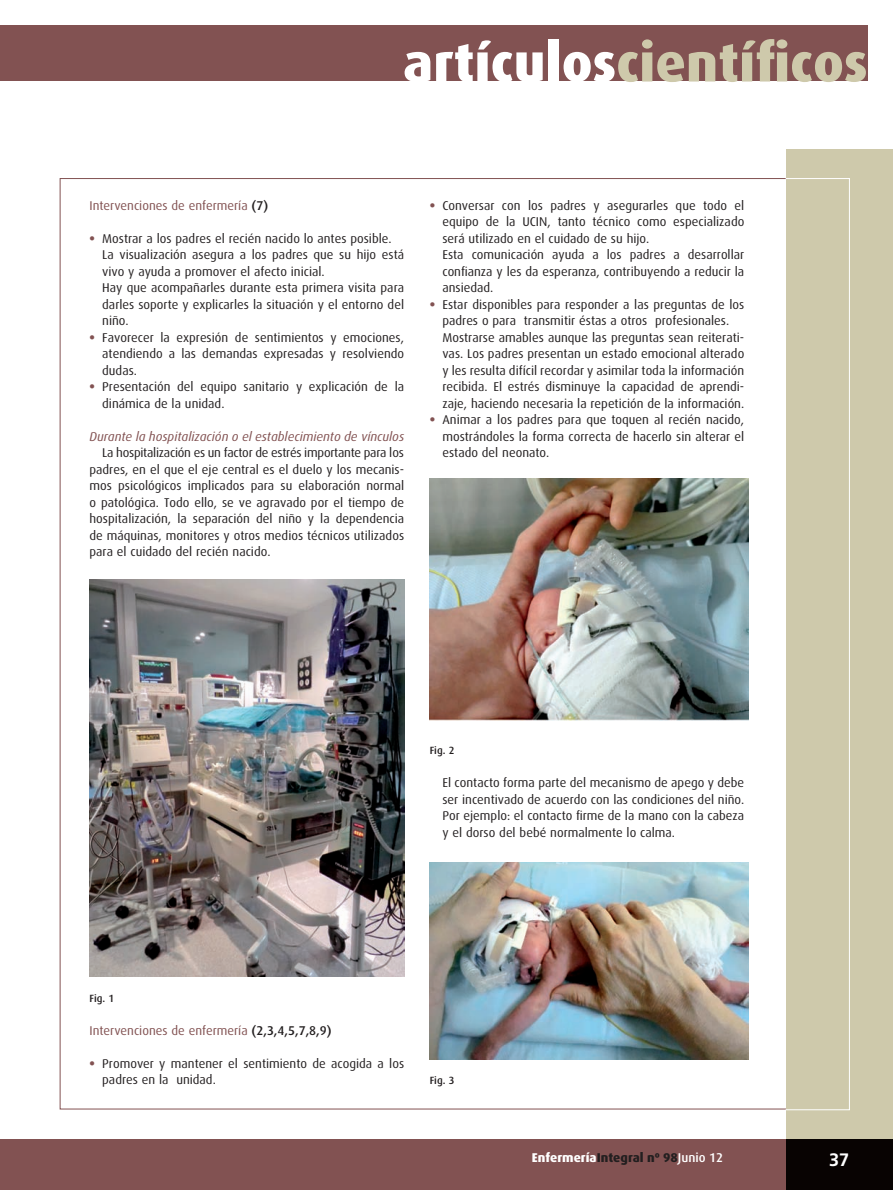
<style>
.page{position:relative;width:893px;height:1190px;background:#fff}
.page>*{position:absolute;margin:0;border:0;box-sizing:border-box;transform-origin:0 0}
.t1{font:800 54px "Dax";color:#cec9ab}
.t2{font:700 18px "Frutiger";color:#fff}
.parrafo{font:12.75px/16.5px "Dax";color:#231f20;text-align:justify}
.subapartado{font:12.75px "Dax";color:#825252}
.subapartado-2{font:italic 12.75px "Dax";color:#825252}
.t3{font:800 12.75px "Dax";color:#231f20}
.PIE{font:500 10.5px "Dax";color:#231f20}
.s1{color:#fff}
.s2{font-weight:500;color:#231f20}
.s3{font-weight:800;color:#825252}
.s4{font-weight:500;color:#fff}
</style>
<div class="page">
<div style="left:0;top:1139px;width:789px;height:51px;background:#825252"></div>
<div style="left:60px;top:178px;width:744px;height:931px;background:#fff;border:1px solid #825252"></div>
<div style="left:0;top:26px;width:868px;height:55px;background:#825252"></div>
<div style="left:787px;top:149px;width:106px;height:1041px;background:#cec9ab"></div>
<div style="left:787px;top:1139px;width:106px;height:51px;background:#080302"></div>
<div style="left:785px;top:178px;width:65px;height:932px;border:1px solid #fff"></div>
<img style="left:89px;top:580px;width:315px;height:396px">
<img style="left:430px;top:479px;width:319px;height:242px">
<img style="left:430px;top:862px;width:319px;height:197px">
<h1 class="t1" style="left:403px;top:32px;width:466px"><span class="s1">artículos</span>científicos</h1>
<p class="subapartado" style="left:89px;top:198px;width:180px">Intervenciones de enfermería <span class="s2">(7)</span></p>
<p class="parrafo" style="left:89px;top:230px;width:304px"><span class="s3">•</span> Mostrar a los padres el recién nacido lo antes posible.</p>
<p class="parrafo" style="left:102px;top:247px;width:303px">La visualización asegura a los padres que su hijo está vivo y ayuda a promover el afecto inicial.</p>
<p class="parrafo" style="left:102px;top:280px;width:303px">Hay que acompañarles durante esta primera visita para darles soporte y explicarles la situación y el entorno del niño.</p>
<p class="parrafo" style="left:102px;top:329px;width:303px;text-indent:-13px"><span class="s3">•</span> Favorecer la expresión de sentimientos y emociones, atendiendo a las demandas expresadas y resolviendo dudas.</p>
<p class="parrafo" style="left:102px;top:379px;width:303px;text-indent:-13px"><span class="s3">•</span> Presentación del equipo sanitario y explicación de la dinámica de la unidad.</p>
<p class="subapartado-2" style="left:89px;top:429px;width:316px">Durante la hospitalización o el establecimiento de vínculos</p>
<p class="parrafo" style="left:89px;top:445px;width:316px;text-indent:13px">La hospitalización es un factor de estrés importante para los padres, en el que el eje central es el duelo y los mecanis&shy;mos psicológicos implicados para su elaboración normal o patológica. Todo ello, se ve agravado por el tiempo de hospitalización, la separación del niño y la dependencia de máquinas, monitores y otros medios técnicos utilizados para el cuidado del recién nacido.</p>
<p class="parrafo" style="left:442px;top:197px;width:303px;text-indent:-13px"><span class="s3">•</span> Conversar con los padres y asegurarles que todo el equipo de la UCIN, tanto técnico como especializado será utilizado en el cuidado de su hijo.</p>
<p class="parrafo" style="left:442px;top:247px;width:303px">Esta comunicación ayuda a los padres a desarrollar confianza y les da esperanza, contribuyendo a reducir la ansiedad.</p>
<p class="parrafo" style="left:430px;top:296px;width:316px;text-align:center"><span class="s3">•</span> Estar disponibles para responder a las preguntas de los padres o para transmitir éstas a otros profesionales.</p>
<p class="parrafo" style="left:442px;top:329px;width:303px">Mostrarse amables aunque las preguntas sean reiterati&shy;vas. Los padres presentan un estado emocional alterado y les resulta difícil recordar y asimilar toda la información recibida. El estrés disminuye la capacidad de aprendi&shy;zaje, haciendo necesaria la repetición de la información.</p>
<p class="parrafo" style="left:442px;top:412px;width:303px;text-indent:-13px"><span class="s3">•</span> Animar a los padres para que toquen al recién nacido, mostrándoles la forma correcta de hacerlo sin alterar el estado del neonato.</p>
<p class="PIE" style="left:430px;top:745px;width:26px">Fig. 2</p>
<p class="parrafo" style="left:442px;top:775px;width:303px">El contacto forma parte del mecanismo de apego y debe ser incentivado de acuerdo con las condiciones del niño.<br>Por ejemplo: el contacto firme de la mano con la cabeza y el dorso del bebé normalmente lo calma.</p>
<p class="PIE" style="left:89px;top:992px;width:26px">Fig. 1</p>
<p class="subapartado" style="left:89px;top:1023px;width:244px">Intervenciones de enfermería <span class="s2">(2,3,4,5,7,8,9)</span></p>
<p class="parrafo" style="left:102px;top:1055px;width:303px;text-indent:-13px"><span class="s3">•</span> Promover y mantener el sentimiento de acogida a los padres en la unidad.</p>
<p class="PIE" style="left:430px;top:1075px;width:26px">Fig. 3</p>
<p class="t3" style="left:532px;top:1150px;width:193px"><span class="s1">Enfermería</span>Integral nº 98<span class="s4">Junio 12</span></p>
<p class="t2" style="left:829px;top:1149px;width:22px">37</p>
</div>
